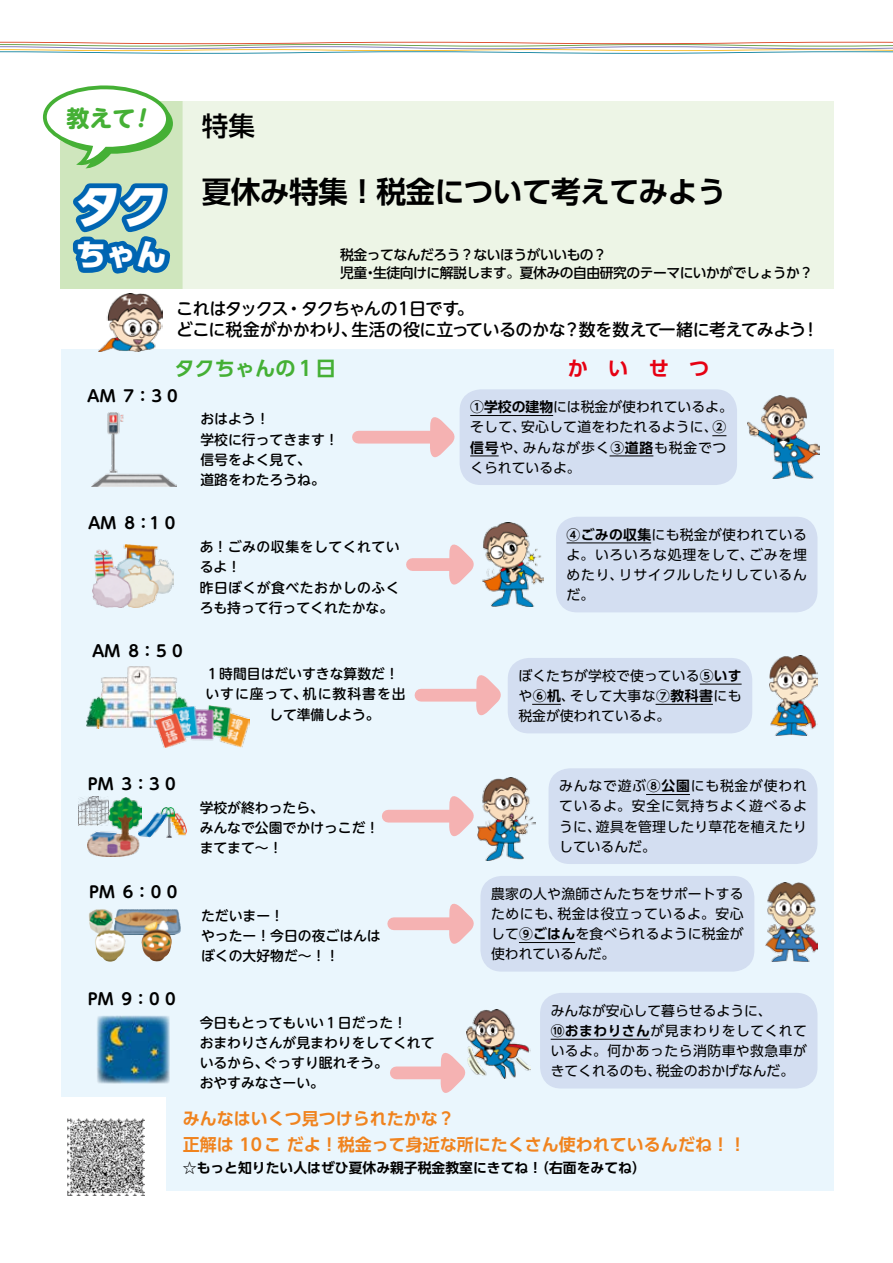
<style>
.page{position:relative;width:893px;height:1263px;background:#fff}
.page>*{position:absolute;margin:0;border:0;box-sizing:border-box;transform-origin:0 0}
.t1{font:800 46.35px "UD Shin Go Pr 6 N";color:#fff}
.t2{font:800 30.3px "UD Shin Go Pr 6 N";color:#fff}
.t3{font:700 29.7px "UD Shin Go Pr 6 N De";letter-spacing:-.02em;color:#000}
.t4{font:500 26.55px "UD Shin Go Pr 6 N";color:#000}
.t5{font:700 22.95px "UD Shin M Go Pr 6 N";color:#45b035}
.t6{font:700 20.25px "UD Shin Go Pr 6 N De";color:#45b035}
.t7{font:700 20.25px "UD Shin Go Pr 6 N De";color:#e60012}
.t8{font:500 16.95px/21.3px "UD Shin M Go Pr 6 N";letter-spacing:-.035em;color:#000}
.t9{font:700 16.95px/25.5px "UD Shin Go Pr 6 N De";color:#f0831e}
.t10{font:700 15.9px "UD Shin M Go Pr 6 De";color:#000}
.t11{font:13.8px/20.2px "UD Shin Go Pr 6 N";letter-spacing:.02em;color:#000;text-align:justify}
.t12{font:500 13.8px/20.2px "UD Shin M Go Pr 6 N";color:#000}
.t13{font:13.8px/20.2px "UD Shin Go Pr 6 N";color:#000}
.t14{font:500 13.8px/18.1px "UD Shin Go Pr 6 N";letter-spacing:-.035em;color:#000}
.t15{font:500 13.8px/20.2px "UD Shin M Go Pr 6 N";letter-spacing:.035em;color:#000}
.t16{font:700 13.8px "UD Shin Go Pr 6 N De";color:#000}
.t17{font:500 13.8px "UD Shin M Go Pr 6 N";letter-spacing:.07em;color:#000}
.s1{font-family:"UD Shin Go Pr 6 N De";font-weight:700}
</style>
<div class="page">
<div style="left:60px;top:102px;width:122px;height:187px;background:#cfe6bd"></div>
<div style="left:182px;top:102px;width:651px;height:187px;background:#edf5e6"></div>
<svg style="left:72px;top:183px;width:98px;height:91px"></svg>
<svg style="left:42px;top:85px;width:131px;height:84px"></svg>
<svg style="left:0;top:42px;width:893px;height:12px"></svg>
<div style="left:61px;top:349px;width:772px;height:842px;background:#eaf6fd"></div>
<img style="left:93px;top:544px;width:81px;height:63px">
<img style="left:86px;top:667px;width:102px;height:61px">
<img style="left:156px;top:706px;width:93px;height:42px">
<img style="left:97px;top:1016px;width:73px;height:67px">
<img style="left:88px;top:909px;width:20px;height:53px">
<img style="left:99px;top:293px;width:63px;height:59px">
<div style="left:556px;top:517px;width:261px;height:95px;background:#d3def1;border-radius:21px"></div>
<hr style="left:567px;top:542px;width:84px;height:1px;background:#000">
<img style="left:483px;top:523px;width:60px;height:83px">
<div style="left:508px;top:658px;width:244px;height:75px;background:#d3def1;border-radius:21px"></div>
<hr style="left:700px;top:684px;width:42px;height:1px;background:#000">
<svg style="left:532px;top:704px;width:29px;height:1px"></svg>
<hr style="left:656px;top:704px;width:57px;height:1px;background:#000">
<img style="left:769px;top:655px;width:48px;height:80px">
<div style="left:480px;top:876px;width:274px;height:95px;background:#d3def1;border-radius:21px"></div>
<hr style="left:519px;top:942px;width:56px;height:1px;background:#000">
<img style="left:765px;top:882px;width:52px;height:79px">
<div style="left:549px;top:768px;width:268px;height:96px;background:#d3def1;border-radius:21px"></div>
<hr style="left:646px;top:794px;width:44px;height:1px;background:#000">
<img style="left:477px;top:777px;width:58px;height:84px">
<div style="left:540px;top:993px;width:277px;height:95px;background:#d3def1;border-radius:21px"></div>
<hr style="left:551px;top:1039px;width:99px;height:1px;background:#000">
<img style="left:466px;top:1010px;width:65px;height:68px">
<div style="left:460px;top:389px;width:277px;height:96px;background:#d3def1;border-radius:21px"></div>
<hr style="left:470px;top:415px;width:83px;height:1px;background:#000">
<svg style="left:712px;top:435px;width:14px;height:1px"></svg>
<svg style="left:470px;top:455px;width:29px;height:1px"></svg>
<hr style="left:610px;top:455px;width:43px;height:1px;background:#000">
<img style="left:748px;top:396px;width:72px;height:83px">
<img style="left:141px;top:807px;width:46px;height:30px">
<img style="left:79px;top:796px;width:22px;height:29px">
<img style="left:87px;top:798px;width:54px;height:58px">
<img style="left:92px;top:412px;width:84px;height:74px">
<div style="left:358px;top:431px;width:80px;height:13px;background:#f5b2b2"></div>
<svg style="left:430px;top:417px;width:25px;height:41px"></svg>
<div style="left:412px;top:558px;width:47px;height:13px;background:#f5b2b2"></div>
<svg style="left:449px;top:544px;width:25px;height:41px"></svg>
<div style="left:421px;top:689px;width:60px;height:12px;background:#f5b2b2"></div>
<svg style="left:476px;top:675px;width:25px;height:41px"></svg>
<div style="left:388px;top:810px;width:73px;height:12px;background:#f5b2b2"></div>
<svg style="left:449px;top:796px;width:25px;height:41px"></svg>
<div style="left:394px;top:917px;width:63px;height:13px;background:#f5b2b2"></div>
<svg style="left:449px;top:903px;width:25px;height:41px"></svg>
<div style="left:396px;top:1066px;width:47px;height:13px;background:#f5b2b2"></div>
<svg style="left:440px;top:1045px;width:29px;height:48px"></svg>
<div style="left:47px;top:1097px;width:118px;height:119px;background:#fff"></div>
<img style="left:68px;top:1118px;width:77px;height:77px">
<h3 class="t5" style="left:67px;top:98px;width:81px">教えて !</h3>
<h3 class="t4" style="left:202px;top:104px;width:55px">特集</h3>
<h1 class="t1" style="left:75px;top:169px;width:94px">タク</h1>
<h2 class="t2" style="left:76px;top:230px;width:92px">ちゃん</h2>
<h3 class="t3" style="left:202px;top:167px;width:526px">夏休み特集！税金について考えてみよう</h3>
<p class="t14" style="left:340px;top:246px;width:475px">税金ってなんだろう？ないほうがいいもの？<br>児童・生徒向けに解説します。夏休みの自由研究のテーマにいかがでしょうか？</p>
<p class="t8" style="left:176px;top:296px;width:644px">これはタックス・タクちゃんの１日です。<br>どこに税金がかかわり、生活の役に立っているのかな？数を数えて一緒に考えてみよう！</p>
<h3 class="t6" style="left:174px;top:352px;width:163px">タクちゃんの１日</h3>
<h3 class="t7" style="left:568px;top:352px;width:143px">か　い　せ　つ</h3>
<p class="t11" style="left:470px;top:396px;width:264px;text-align:left"><span class="s1">①学校の建物</span>には税金が使われているよ。そして、安心して道をわたれるように、<span class="s1">②信号</span>や、みんなが歩く<span class="s1">③道路</span>も税金でつくられているよ。</p>
<p class="t10" style="left:87px;top:382px;width:95px">AM ７：３０</p>
<p class="t12" style="left:200px;top:408px;width:140px">おはよう！<br>学校に行ってきます！信号をよく見て、<br>道路をわたろうね。</p>
<p class="t10" style="left:88px;top:509px;width:91px">AM ８：1 ０</p>
<p class="t10" style="left:92px;top:637px;width:95px">AM ８：５０</p>
<p class="t15" style="left:200px;top:536px;width:202px">あ！ごみの収集をしてくれているよ！<br>昨日ぼくが食べたおかしのふくろも持って行ってくれたかな。</p>
<p class="t12" style="left:205px;top:663px;width:195px">１時間目はだいすきな算数だ！</p>
<p class="t17" style="left:205px;top:682px;width:202px">いすに座って、机に教科書を出</p>
<p class="t12" style="left:269px;top:703px;width:112px">して準備しよう。</p>
<p class="t10" style="left:88px;top:770px;width:92px">PM ３：３０</p>
<p class="t10" style="left:89px;top:879px;width:92px">PM ６：００</p>
<p class="t10" style="left:88px;top:986px;width:92px">PM ９：００</p>
<p class="t12" style="left:200px;top:796px;width:181px">学校が終わったら、<br>みんなで公園でかけっこだ！まてまて〜！</p>
<p class="t12" style="left:201px;top:905px;width:181px">ただいまー！<br>やったー！今日の夜ごはんはぼくの大好物だ〜！！</p>
<p class="t12" style="left:200px;top:1012px;width:236px">今日もとってもいい１日だった！<br>おまわりさんが見まわりをしてくれているから、ぐっすり眠れそう。<br>おやすみなさーい。</p>
<p class="t11" style="left:567px;top:524px;width:242px"><span class="s1">④ごみの収集</span>にも税金が使われているよ。いろいろな処理をして、ごみを埋めたり、リサイクルしたりしているんだ。</p>
<p class="t11" style="left:518px;top:665px;width:225px">ぼくたちが学校で使っている<span class="s1">⑤いす</span>や<span class="s1">⑥机</span>、そして大事な<span class="s1">⑦教科書</span>にも税金が使われているよ。</p>
<p class="t11" style="left:559px;top:775px;width:249px">みんなで遊ぶ<span class="s1">⑧公園</span>にも税金が使われているよ。安全に気持ちよく遊べるように、遊具を管理したり草花を植えたりしているんだ。</p>
<p class="t11" style="left:491px;top:883px;width:254px">農家の人や漁師さんたちをサポートするためにも、税金は役立っているよ。安心して<span class="s1">⑨ごはん</span>を食べられるように税金が使われているんだ。</p>
<p class="t13" style="left:551px;top:1000px;width:258px">みんなが安心して暮らせるように、<br><span class="s1">⑩おまわりさん</span>が見まわりをしてくれているよ。何かあったら消防車や救急車がきてくれるのも、税金のおかげなんだ。</p>
<p class="t9" style="left:183px;top:1105px;width:565px">みんなはいくつ見つけられたかな？<br>正解は 10こ だよ！税金って身近な所にたくさん使われているんだね！！</p>
<p class="t16" style="left:183px;top:1157px;width:464px">☆もっと知りたい人はぜひ夏休み親子税金教室にきてね！（右面をみてね）</p>
</div>
